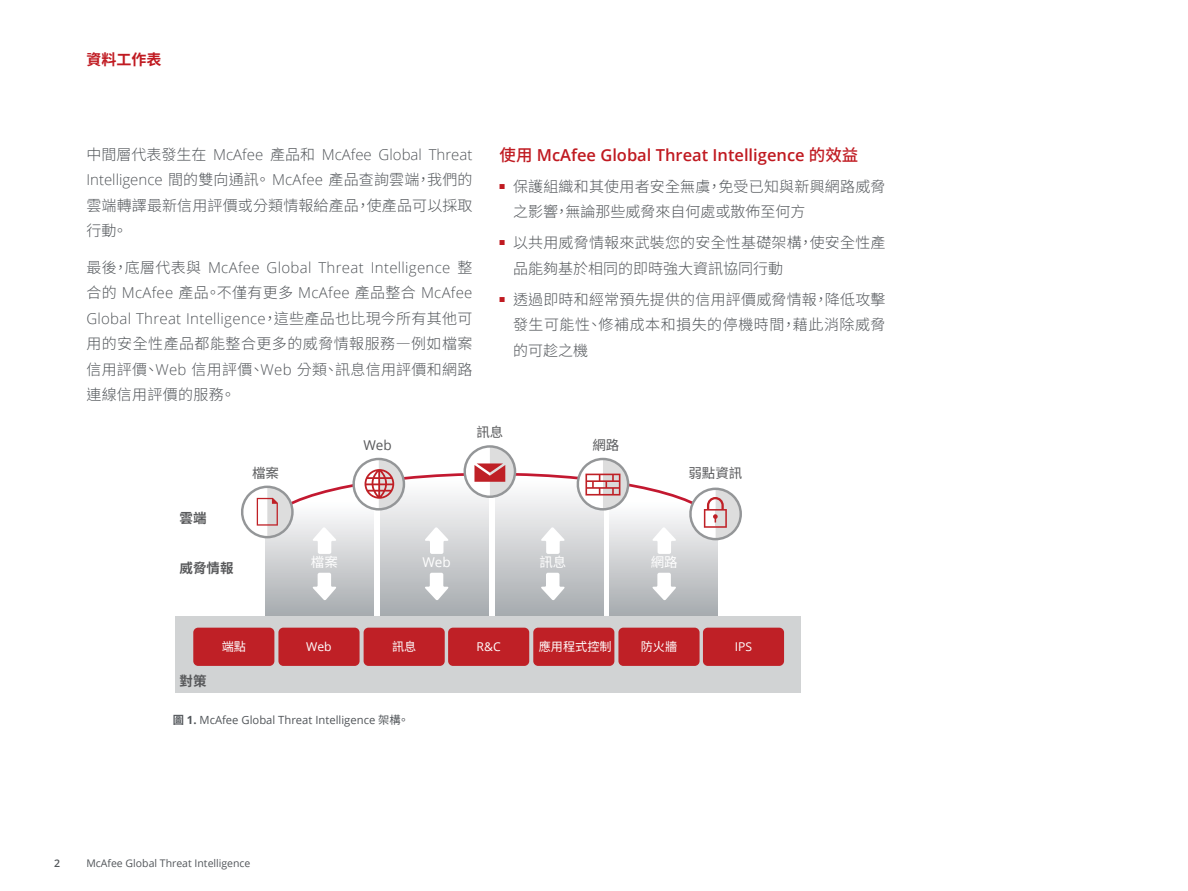
<style>
.page{position:relative;width:1188px;height:891px;background:#fff}
.page>*{position:absolute;margin:0;border:0;box-sizing:border-box;transform-origin:0 0}
.t1{font:600 16.5px "Open Sans";color:#c01a21}
.t2{font:300 15px/25.5px "Noto Sans CJ Ktc";letter-spacing:.015em;color:#52565a}
.t3{font:300 15px/25.5px "Open Sans";letter-spacing:.02em;color:#52565a;text-align:justify}
.t4{font:300 15px/25.5px "Open Sans";color:#52565a}
.t5{font:700 15px "Noto Sans CJ Ktc";color:#c01a21}
.t6{font:13.5px "Noto Sans CJ Ktc";color:#58595b}
.t7{font:700 13.5px "Noto Sans CJ Ktc";color:#58595b}
.t8{font:13.5px "Noto Sans CJ Ktc";color:#fff}
.t9{font:13.5px "Open Sans";color:#58595b}
.t10{font:13.5px "Open Sans";color:#fff}
.t11{font:12.15px "Noto Sans CJ Ktc";color:#fff}
.t12{font:12.15px "Open Sans";color:#fff}
.t13{font:11.25px "Open Sans";color:#52565a}
.t14{font:10.5px "Open Sans";color:#52565a}
.t15{font:600 10.5px "Open Sans";color:#52565a}
.s1{font-family:"Noto Sans CJ Ktc"}
.s2{font-family:"Open Sans"}
.s3{font-family:"Noto Sans CJ Ktc";font-weight:500}
.s4{font-family:"Noto Sans CJ Ktc";font-weight:700}
.s5{font-weight:700}
</style>
<div class="page">
<svg style="left:266px;top:554px;width:107px;height:62px;background:#bdc0c3"></svg>
<svg style="left:381px;top:554px;width:108px;height:62px;background:#b9bcbf"></svg>
<svg style="left:495px;top:554px;width:108px;height:62px;background:#b9bcbf"></svg>
<svg style="left:609px;top:554px;width:108px;height:62px;background:#bdc0c3"></svg>
<svg style="left:313px;top:573px;width:23px;height:27px"></svg>
<svg style="left:425px;top:573px;width:23px;height:27px"></svg>
<svg style="left:541px;top:573px;width:24px;height:27px"></svg>
<svg style="left:652px;top:573px;width:24px;height:27px"></svg>
<div style="left:175px;top:617px;width:625px;height:76px;background:#d1d3d4"></div>
<svg style="left:241px;top:445px;width:501px;height:109px"></svg>
<div style="left:193px;top:628px;width:81px;height:38px;background:#bf2026;border-radius:5px"></div>
<div style="left:278px;top:628px;width:82px;height:38px;background:#bf2026;border-radius:5px"></div>
<div style="left:364px;top:628px;width:81px;height:38px;background:#bf2026;border-radius:5px"></div>
<div style="left:448px;top:628px;width:81px;height:38px;background:#bf2026;border-radius:5px"></div>
<div style="left:533px;top:628px;width:81px;height:38px;background:#bf2026;border-radius:5px"></div>
<div style="left:618px;top:628px;width:82px;height:38px;background:#bf2026;border-radius:5px"></div>
<div style="left:703px;top:628px;width:81px;height:38px;background:#bf2026;border-radius:5px"></div>
<p class="t5" style="left:86px;top:51px;width:76px">資料工作表</p>
<p class="t4" style="left:86px;top:141px;width:388px"><span class="s1">中間層代表發生在</span> McAfee <span class="s1">產品和</span> McAfee Global Threat<br>Intelligence <span class="s1">間的雙向通訊。</span> McAfee <span class="s1">產品查詢雲端，我們的</span></p>
<p class="t2" style="left:86px;top:193px;width:388px">雲端轉譯最新信用評價或分類情報給產品，使產品可以採取行動。</p>
<p class="t3" style="left:86px;top:254px;width:388px"><span class="s1">最後，底層代表與</span> McAfee Global Threat Intelligence <span class="s1">整合的</span> McAfee <span class="s1">產品。不僅有更多</span> McAfee <span class="s1">產品整合</span> McAfee Global Threat Intelligence<span class="s1">，這些產品也比現今所有其他可</span></p>
<p class="t2" style="left:86px;top:331px;width:388px;text-align:justify">用的安全性產品都能整合更多的威脅情報服務―例如檔案信用評價、<span class="s2">Web</span> 信用評價、<span class="s2">Web</span> 分類、訊息信用評價和網路連線信用評價的服務。</p>
<p class="t1" style="left:500px;top:144px;width:360px"><span class="s3">使用</span> McAfee Global Threat Intelligence <span class="s3">的效益</span></p>
<p class="t2" style="left:513px;top:174px;width:374px;text-indent:-13px"><sup>■</sup> 保護組織和其使用者安全無虞，免受已知與新興網路威脅之影響，無論那些威脅來自何處或散佈至何方</p>
<p class="t2" style="left:513px;top:230px;width:374px;text-indent:-13px"><sup>■</sup> 以共用威脅情報來武裝您的安全性基礎架構，使安全性產品能夠基於相同的即時強大資訊協同行動</p>
<p class="t2" style="left:513px;top:287px;width:374px;text-align:justify;text-indent:-13px"><sup>■</sup> 透過即時和經常預先提供的信用評價威脅情報，降低攻擊發生可能性、修補成本和損失的停機時間，藉此消除威脅的可趁之機</p>
<p class="t7" style="left:180px;top:510px;width:28px">雲端</p>
<p class="t7" style="left:180px;top:560px;width:55px">威脅情報</p>
<p class="t6" style="left:252px;top:465px;width:28px">檔案</p>
<p class="t9" style="left:363px;top:435px;width:30px">Web</p>
<p class="t6" style="left:476px;top:425px;width:28px">訊息</p>
<p class="t6" style="left:592px;top:438px;width:28px">網路</p>
<p class="t6" style="left:688px;top:465px;width:55px">弱點資訊</p>
<p class="t8" style="left:311px;top:555px;width:28px">檔案</p>
<p class="t10" style="left:422px;top:553px;width:30px">Web</p>
<p class="t8" style="left:539px;top:555px;width:28px">訊息</p>
<p class="t8" style="left:651px;top:555px;width:28px">網路</p>
<p class="t7" style="left:180px;top:673px;width:28px">對策</p>
<p class="t11" style="left:222px;top:640px;width:26px">端點</p>
<p class="t12" style="left:306px;top:638px;width:27px">Web</p>
<p class="t11" style="left:392px;top:640px;width:26px">訊息</p>
<p class="t12" style="left:477px;top:638px;width:26px">R&amp;C</p>
<p class="t11" style="left:539px;top:640px;width:74px">應用程式控制</p>
<p class="t11" style="left:641px;top:640px;width:38px">防火牆</p>
<p class="t12" style="left:735px;top:638px;width:19px">IPS</p>
<p class="t13" style="left:173px;top:712px;width:238px"><span class="s4">圖</span> <span class="s5">1.</span> McAfee Global Threat Intelligence <span class="s1">架構。</span></p>
<p class="t15" style="left:54px;top:856px;width:7px">2</p>
<p class="t14" style="left:86px;top:856px;width:166px">McAfee Global Threat Intelligence</p>
</div>
